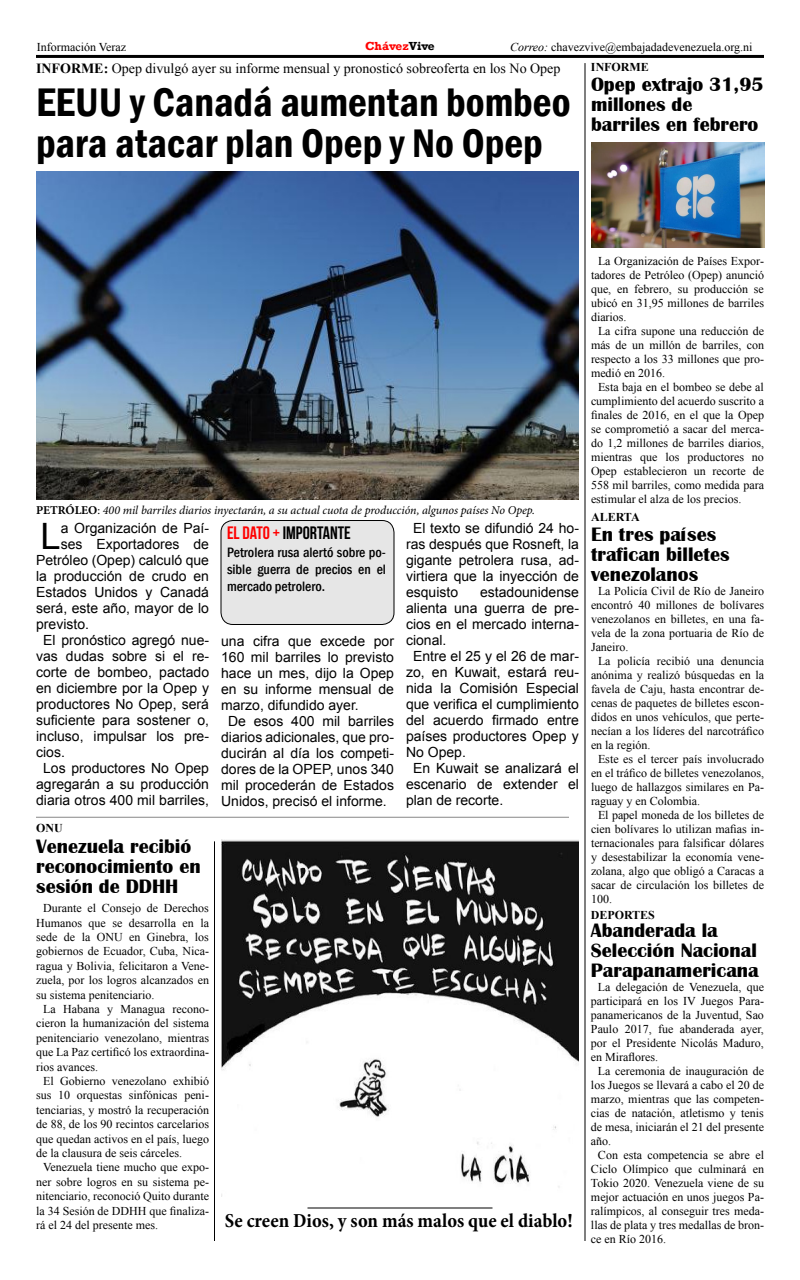
<style>
.page{position:relative;width:800px;height:1280px;background:#fff}
.page>*{position:absolute;margin:0;border:0;box-sizing:border-box;transform-origin:0 0}
.t1{font:600 condensed 41px/41px "Franklin Gothic";color:#000}
.t2{font:36.4px "Arial";color:#000}
.t3{font:700 20px/20px "Britannic";color:#000}
.t4{font:700 condensed 20px "Minion Pro";color:#000}
.t5{font:700 18px "Bebas Neue";color:#000}
.t6{font:14px/16px "Arial";color:#000;text-align:justify}
.t7{font:14px "Times New Roman";color:#000}
.t8{font:500 condensed 14px/16.8px "Franklin Gothic";color:#000;text-align:justify}
.t9{font:12px/14px "Times New Roman";color:#000;text-align:justify}
.t10{font:italic 12px "Minion Pro";letter-spacing:-.005em;color:#000}
.t11{font:700 12px "Times New Roman";color:#000}
.t12{font:700 12px "Rockwell";color:#f00}
.s1{color:#000}
.s2{font-style:italic}
.s3{font-weight:700}
.s4{font-weight:700;font-style:normal}
.s5{font-style:normal}
.s6{color:#f00}
</style>
<div class="page">
<hr style="left:36px;top:817px;width:533px;height:1px;background:#000">
<hr style="left:214px;top:841px;width:1px;height:400px;background:#000">
<hr style="left:584px;top:63px;width:2px;height:1178px;background:#000">
<div style="left:221px;top:521px;width:173px;height:103px;background:#e6e6e6;border-radius:12px"></div>
<div style="left:220px;top:520px;width:174px;height:105px;border:1px solid #000;border-radius:12px"></div>
<hr style="left:36px;top:55px;width:728px;height:3px;background:#000">
<hr style="left:308px;top:1208px;width:184px;height:1px;background:#000">
<img style="left:221px;top:840px;width:358px;height:357px">
<img style="left:36px;top:171px;width:542px;height:328px">
<img style="left:591px;top:143px;width:173px;height:105px">
<p class="t12" style="left:365px;top:39px;width:71px">Chávez<span class="s1">Vive</span></p>
<p class="t9" style="left:37px;top:40px;width:91px">Información Veraz</p>
<p class="t9" style="left:510px;top:40px;width:244px"><span class="s2">Correo:</span> chavezvive@embajadadevenezuela.org.ni</p>
<p class="t1" style="left:36px;top:81px;width:536px">EEUU y Canadá aumentan bombeo para atacar plan Opep y No Opep</p>
<p class="t7" style="left:36px;top:59px;width:526px"><span class="s3">INFORME:</span> Opep divulgó ayer su informe mensual y pronosticó sobreoferta en los No Opep</p>
<p class="t11" style="left:591px;top:59px;width:59px">INFORME</p>
<p class="t3" style="left:591px;top:74px;width:174px">Opep extrajo 31,95 millones de</p>
<p class="t3" style="left:591px;top:114px;width:169px">barriles en febrero</p>
<p class="t10" style="left:36px;top:502px;width:500px"><span class="s4">PETRÓLEO</span><span class="s5">:</span> 400 mil barriles diarios inyectarán, a su actual cuota de producción, algunos países No Opep.</p>
<p class="t2" style="left:41px;top:512px;width:22px">L</p>
<p class="t6" style="left:61px;top:520px;width:150px">a Organización de Paí-</p>
<p class="t6" style="left:61px;top:536px;width:150px">ses Exportadores de</p>
<p class="t6" style="left:36px;top:552px;width:174px">Petróleo (Opep) calculó que</p>
<p class="t6" style="left:36px;top:568px;width:174px">la producción de crudo en</p>
<p class="t6" style="left:36px;top:584px;width:174px">Estados Unidos y Canadá</p>
<p class="t6" style="left:36px;top:600px;width:174px">será, este año, mayor de lo</p>
<p class="t6" style="left:36px;top:616px;width:54px">previsto.</p>
<p class="t6" style="left:36px;top:632px;width:174px;text-indent:7px">El pronóstico agregó nue&shy;vas dudas sobre si el re&shy;corte de bombeo, pactado en diciembre por la Opep y productores No Opep, será suficiente para sostener o, incluso, impulsar los pre&shy;cios.</p>
<p class="t6" style="left:36px;top:760px;width:174px;text-align:center">Los productores No Opep agregarán a su producción diaria otros 400 mil barriles,</p>
<p class="t11" style="left:36px;top:819px;width:28px">ONU</p>
<p class="t3" style="left:36px;top:837px;width:166px">Venezuela recibió reconocimiento en sesión de DDHH</p>
<p class="t9" style="left:36px;top:901px;width:174px;line-height:14.4px;text-indent:7px">Durante el Consejo de Derechos Humanos que se desarrolla en la sede de la ONU en Ginebra, los gobiernos de Ecuador, Cuba, Nica&shy;ragua y Bolivia, felicitaron a Vene&shy;zuela, por los logros alcanzados en su sistema penitenciario.</p>
<p class="t9" style="left:36px;top:1002px;width:174px;line-height:14.4px;text-indent:7px">La Habana y Managua recono&shy;cieron la humanización del sistema penitenciario venezolano, mientras que La Paz certificó los extraordina&shy;rios avances.</p>
<p class="t9" style="left:36px;top:1074px;width:174px;line-height:14.4px;text-indent:7px">El Gobierno venezolano exhibió sus 10 orquestas sinfónicas peni&shy;tenciarias, y mostró la recuperación de 88, de los 90 recintos carcelarios que quedan activos en el país, luego de la clausura de seis cárceles.</p>
<p class="t9" style="left:36px;top:1160px;width:174px;line-height:14.4px;text-indent:7px">Venezuela tiene mucho que expo&shy;ner sobre logros en su sistema pe&shy;nitenciario, reconoció Quito durante la 34 Sesión de DDHH que finaliza&shy;rá el 24 del presente mes.</p>
<p class="t5" style="left:227px;top:523px;width:125px"><span class="s6">EL DATO +</span> IMPORTANTE</p>
<p class="t8" style="left:227px;top:544px;width:161px">Petrolera rusa alertó sobre po&shy;sible guerra de precios en el mercado petrolero.</p>
<p class="t6" style="left:221px;top:633px;width:174px">una cifra que excede por 160 mil barriles lo previsto hace un mes, dijo la Opep en su informe mensual de marzo, difundido ayer.</p>
<p class="t6" style="left:221px;top:713px;width:174px;text-align:center">De esos 400 mil barriles diarios adicionales, que pro&shy;ducirán al día los competi&shy;dores de la OPEP, unos 340 mil procederán de Estados<br>Unidos, precisó el informe.</p>
<p class="t6" style="left:406px;top:520px;width:174px;text-indent:7px">El texto se difundió 24 ho&shy;ras después que Rosneft, la gigante petrolera rusa, ad&shy;virtiera que la inyección de esquisto</p>
<p class="t6" style="left:406px;top:584px;width:174px;text-indent:74px">estadounidense alienta una guerra de pre&shy;cios en el mercado interna&shy;cional.</p>
<p class="t6" style="left:406px;top:648px;width:174px;text-indent:7px">Entre el 25 y el 26 de mar&shy;zo, en Kuwait, estará reu&shy;nida la Comisión Especial que verifica el cumplimiento del acuerdo firmado entre países productores Opep y No Opep.</p>
<p class="t6" style="left:406px;top:760px;width:174px;text-indent:7px">En Kuwait se analizará el escenario de extender el plan de recorte.</p>
<p class="t4" style="left:225px;top:1206px;width:349px">Se creen Dios, y son más malos que el diablo!</p>
<p class="t9" style="left:591px;top:254px;width:175px;text-indent:7px">La Organización de Países Expor&shy;tadores de Petróleo (Opep) anunció que, en febrero, su producción se ubicó en 31,95 millones de barriles diarios.</p>
<p class="t9" style="left:591px;top:324px;width:175px;text-indent:7px">La cifra supone una reducción de más de un millón de barriles, con respecto a los 33 millones que pro&shy;medió en 2016.</p>
<p class="t9" style="left:591px;top:380px;width:175px;text-indent:7px">Esta baja en el bombeo se debe al cumplimiento del acuerdo suscrito a finales de 2016, en el que la Opep se comprometió a sacar del merca&shy;do 1,2 millones de barriles diarios, mientras que los productores no Opep establecieron un recorte de 558 mil barriles, como medida para estimular el alza de los precios.</p>
<p class="t11" style="left:591px;top:509px;width:50px">ALERTA</p>
<p class="t3" style="left:591px;top:524px;width:127px">En tres países</p>
<p class="t3" style="left:591px;top:544px;width:140px">trafican billetes</p>
<p class="t3" style="left:591px;top:564px;width:109px">venezolanos</p>
<p class="t9" style="left:591px;top:584px;width:175px;text-indent:7px">La Policía Civil de Río de Janeiro encontró 40 millones de bolívares venezolanos en billetes, en una fa&shy;vela de la zona portuaria de Río de Janeiro.</p>
<p class="t9" style="left:591px;top:654px;width:175px;text-indent:7px">La policía recibió una denuncia anónima y realizó búsquedas en la favela de Caju, hasta encontrar de&shy;cenas de paquetes de billetes escon&shy;didos en unos vehículos, que perte&shy;necían a los líderes del narcotráfico en la región.</p>
<p class="t9" style="left:591px;top:752px;width:175px;text-indent:7px">Este es el tercer país involucrado en el tráfico de billetes venezolanos, luego de hallazgos similares en Pa&shy;raguay y en Colombia.</p>
<p class="t9" style="left:591px;top:808px;width:175px;text-indent:7px">El papel moneda de los billetes de cien bolívares lo utilizan mafias in&shy;ternacionales para falsificar dólares y desestabilizar la economía vene&shy;zolana, algo que obligó a Caracas a sacar de circulación los billetes de 100.</p>
<p class="t11" style="left:591px;top:906px;width:66px">DEPORTES</p>
<p class="t3" style="left:591px;top:921px;width:128px">Abanderada la</p>
<p class="t3" style="left:591px;top:941px;width:167px">Selección Nacional</p>
<p class="t3" style="left:591px;top:961px;width:169px">Parapanamericana</p>
<p class="t9" style="left:591px;top:979px;width:175px;text-indent:7px">La delegación de Venezuela, que participará en los IV Juegos Para&shy;panamericanos de la Juventud, Sao Paulo 2017, fue abanderada ayer, por el Presidente Nicolás Maduro, en Miraflores.</p>
<p class="t9" style="left:591px;top:1063px;width:175px;text-indent:7px">La ceremonia de inauguración de los Juegos se llevará a cabo el 20 de marzo, mientras que las competen&shy;cias de natación, atletismo y tenis de mesa, iniciarán el 21 del presente año.</p>
<p class="t9" style="left:591px;top:1147px;width:175px;text-indent:7px">Con esta competencia se abre el Ciclo Olímpico que culminará en Tokio 2020. Venezuela viene de su mejor actuación en unos juegos Pa&shy;ralímpicos, al conseguir tres meda&shy;llas de plata y tres medallas de bron&shy;ce en Río 2016.</p>
</div>
